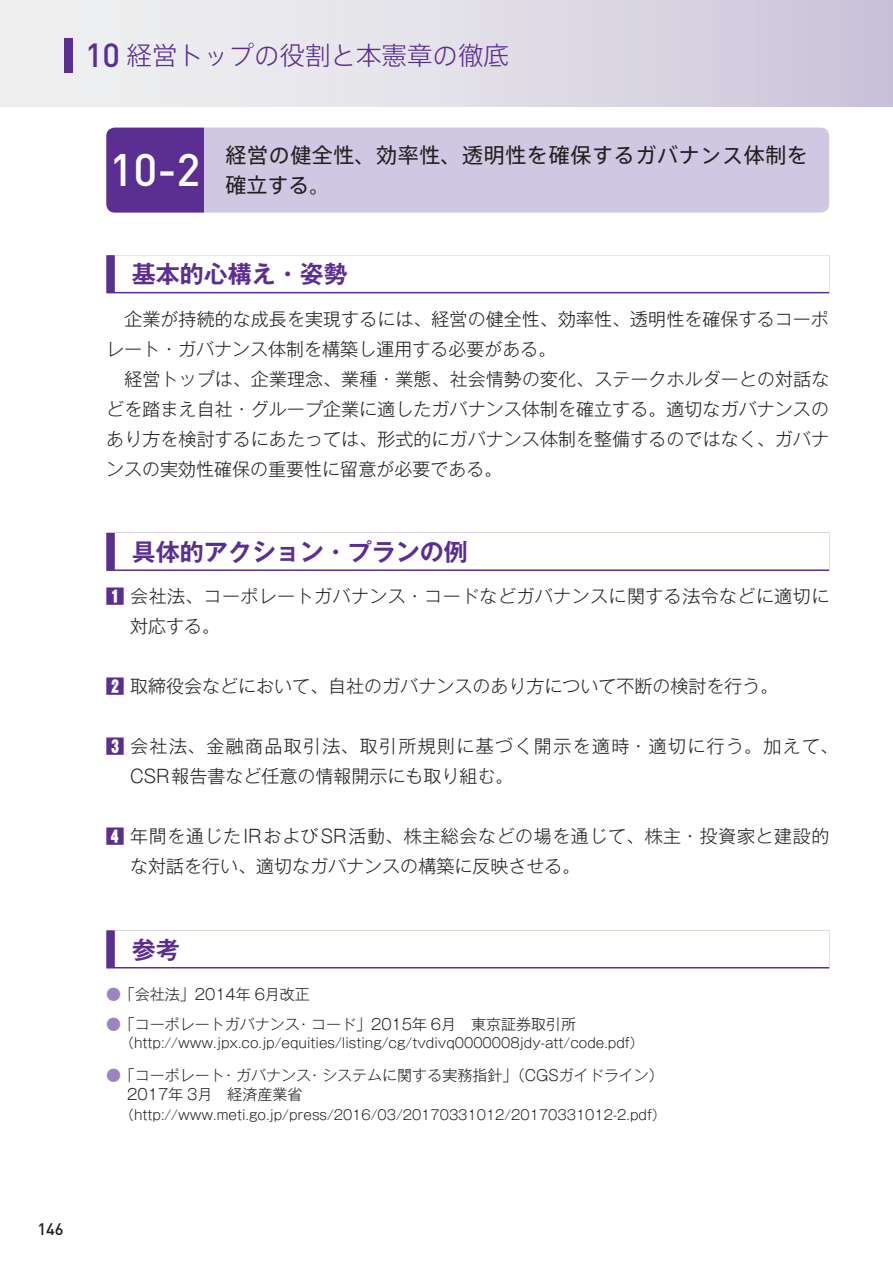
<style>
.page{position:relative;width:893px;height:1263px;background:#fff}
.page>*{position:absolute;margin:0;border:0;box-sizing:border-box;transform-origin:0 0}
.t1{font:500 45px "DINOT";color:#fff}
.t2{font:300 25.5px "Axis Std";color:#5b2e91}
.t3{font:700 24px "Gothic MB101 Pr 6 De";color:#5b2e91}
.t4{font:21px/30px "Axis Std";letter-spacing:.03em;color:#231f20}
.t5{font:300 18px/30px "Gothic MB101 Pr 6";letter-spacing:.005em;color:#231f20}
.t6{font:300 18px/30px "Gothic MB101 Pr 6";letter-spacing:.03em;color:#231f20}
.t7{font:300 18px/30px "Gothic MB101 Pr 6";letter-spacing:.075em;color:#231f20}
.t8{font:300 18px/30px "Gothic MB101 Pr 6";letter-spacing:.025em;color:#231f20}
.t9{font:500 16.5px "DINOT";color:#231f20}
.t10{font:300 15px/19.5px "Gothic MB101 Pr 6";color:#231f20}
.t11{font:300 13.5px "Gothic MB101 Pr 6";color:#231f20}
.s1{font-family:"DINOT";font-weight:500;font-size:33px}
.s2{font-weight:900;color:#5b2e91}
.s3{color:#9c85bd}
</style>
<div class="page">
<div style="left:0;top:0;width:893px;height:106px;background:linear-gradient(to right,#f3f5f2,#cec7db)"></div>
<div style="left:64px;top:38px;width:8px;height:34px;background:#5b2e91"></div>
<div style="left:106px;top:128px;width:98px;height:85px;background:#5b2e91"></div>
<div style="left:204px;top:128px;width:625px;height:85px;background:#d0c7e2"></div>
<div style="left:106px;top:255px;width:723px;height:38px;background:#5b2e91"></div>
<div style="left:115px;top:255px;width:714px;height:37px;background:#fff"></div>
<svg style="left:106px;top:533px;width:723px;height:38px;background:#7d5aa7"></svg>
<div style="left:115px;top:533px;width:714px;height:36px;background:#fff"></div>
<div style="left:106px;top:930px;width:723px;height:38px;background:#5b2e91"></div>
<div style="left:115px;top:930px;width:714px;height:37px;background:#fff"></div>
<h2 class="t2" style="left:85px;top:37px;width:426px"><span class="s1">10</span> 経営トップの役割と本憲章の徹底</h2>
<h1 class="t1" style="left:109px;top:141px;width:93px">10-2</h1>
<p class="t4" style="left:225px;top:139px;width:584px">経営の健全性、効率性、透明性を確保するガバナンス体制を確立する。</p>
<h3 class="t3" style="left:132px;top:254px;width:217px">基本的心構え・姿勢</h3>
<p class="t5" style="left:106px;top:302px;width:725px">　企業が持続的な成長を実現するには、経営の健全性、効率性、透明性を確保するコーポレート・ガバナンス体制を構築し運用する必要がある。<br>　経営トップは、企業理念、業種・業態、社会情勢の変化、ステークホルダーとの対話などを踏まえ自社・グループ企業に適したガバナンス体制を確立する。適切なガバナンスのあり方を検討するにあたっては、形式的にガバナンス体制を整備するのではなく、ガバナンスの実効性確保の重要性に留意が必要である。</p>
<h3 class="t3" style="left:132px;top:532px;width:337px">具体的アクション・プランの例</h3>
<p class="t8" style="left:130px;top:580px;width:700px;text-indent:-24px"><span class="s2">1</span> 会社法、コーポレートガバナンス・コードなどガバナンスに関する法令などに適切に対応する。</p>
<p class="t5" style="left:106px;top:670px;width:673px"><span class="s2">2</span> 取締役会などにおいて、自社のガバナンスのあり方について不断の検討を行う。</p>
<p class="t7" style="left:130px;top:730px;width:709px;text-indent:-24px"><span class="s2">3</span> 会社法、金融商品取引法、取引所規則に基づく開示を適時・適切に行う。加えて、<br>CSR報告書など任意の情報開示にも取り組む。</p>
<p class="t6" style="left:130px;top:820px;width:700px;text-indent:-24px"><span class="s2">4</span> 年間を通じたIRおよびSR活動、株主総会などの場を通じて、株主・投資家と建設的な対話を行い、適切なガバナンスの構築に反映させる。</p>
<h3 class="t3" style="left:132px;top:929px;width:49px">参考</h3>
<p class="t10" style="left:106px;top:983px;width:205px"><span class="s3">●</span>「会社法」2014年 6月改正</p>
<p class="t10" style="left:106px;top:1013px;width:471px"><span class="s3">●</span>「コーポレートガバナンス・コード」2015年 6月　東京証券取引所</p>
<p class="t11" style="left:121px;top:1032px;width:524px">（http://www.jpx.co.jp/equities/listing/cg/tvdivq0000008jdy-att/code.pdf）</p>
<p class="t10" style="left:127px;top:1064px;width:538px;text-indent:-21px"><span class="s3">●</span>「コーポレート・ガバナンス・システムに関する実務指針」（CGSガイドライン）<br>2017年 3月　経済産業省</p>
<p class="t11" style="left:121px;top:1104px;width:546px">（http://www.meti.go.jp/press/2016/03/20170331012/20170331012-2.pdf）</p>
<p class="t9" style="left:37px;top:1218px;width:28px">146</p>
</div>
